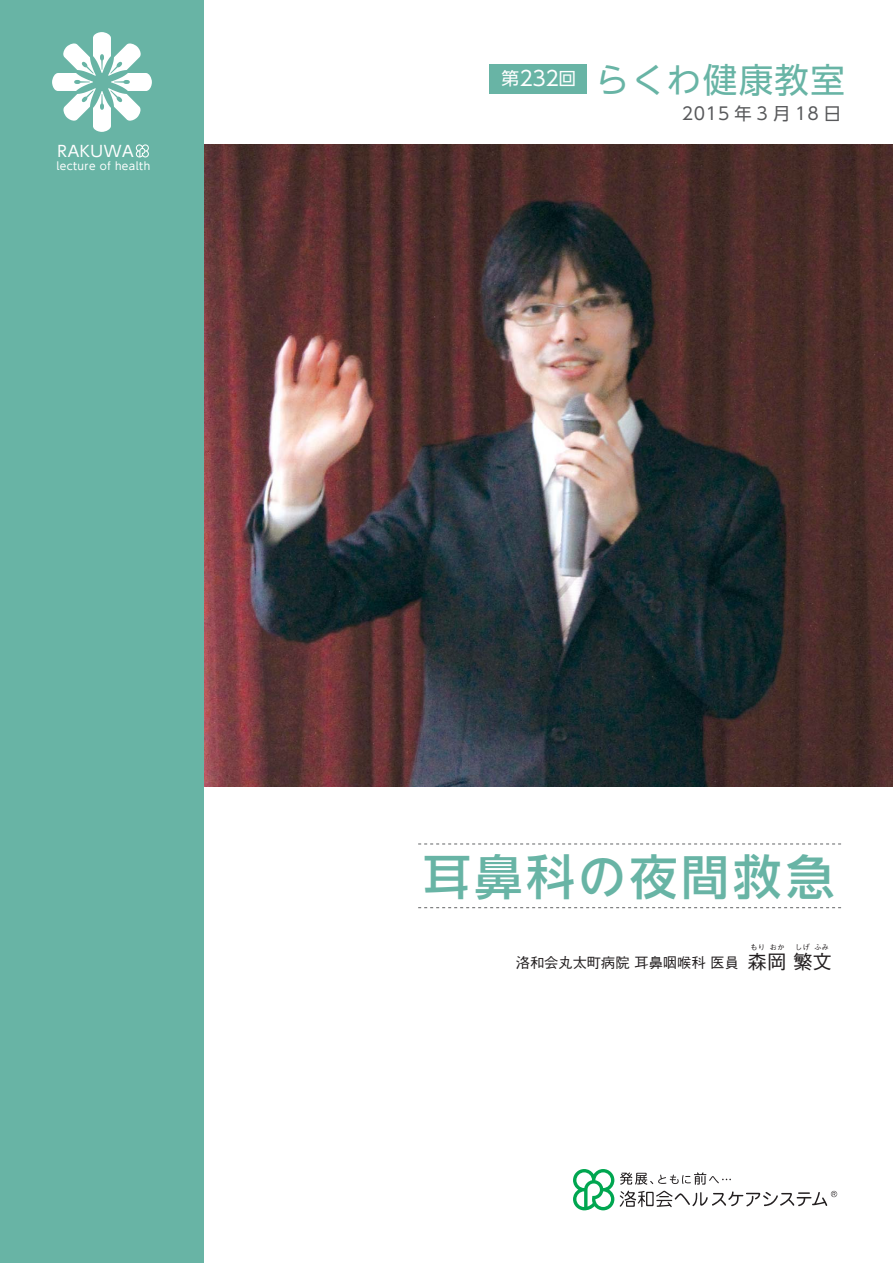
<style>
.page{position:relative;width:893px;height:1263px;background:#fff}
.page>*{position:absolute;margin:0;border:0;box-sizing:border-box;transform-origin:0 0}
.t1{font:48px "UD Shin Go NT Pro Medium 90 msp RKSJ H";letter-spacing:.08em;color:#68b4a5}
.t2{font:34.5px "UD Shin Go NT Pro Regular 90 msp RKSJ H";letter-spacing:.04em;color:#68b4a5}
.t3{font:20.4px "UD Shin Go NT Pro Regular 90 msp RKSJ H";color:#fff}
.t4{font:17.25px "UD Shin Go NT Pro Regular 90 msp RKSJ H";letter-spacing:.29em;color:#58595b}
.t5{font:15.45px "UD Shin Go NT Pro Regular 90 msp RKSJ H";letter-spacing:.04em;color:#fff}
.t6{font:14.25px "Gothic BBB Pr 5 Medium 90 msp RKSJ H";color:#231f20}
.t7{font:10.5px "UD Shin Go NT Pro Regular 90 msp RKSJ H";letter-spacing:.04em;color:#fff}
.t8{font:7.5px "Gothic BBB Pr 5 Medium 90 msp RKSJ H";color:#231f20}
.s1{font-size:17.7px}
.s2{font-size:19.5px}
</style>
<div class="page">
<img style="left:204px;top:144px;width:689px;height:642px">
<div style="left:0;top:0;width:204px;height:1263px;background:#68b4a5"></div>
<svg style="left:52px;top:32px;width:100px;height:100px"></svg>
<svg style="left:136px;top:144px;width:13px;height:13px"></svg>
<div style="left:489px;top:64px;width:98px;height:30px;background:#68b4a5"></div>
<svg style="left:418px;top:844px;width:423px;height:1px"></svg>
<svg style="left:418px;top:907px;width:423px;height:1px"></svg>
<svg style="left:573px;top:1169px;width:41px;height:41px"></svg>
<svg style="left:620px;top:1191px;width:217px;height:16px"></svg>
<svg style="left:620px;top:1172px;width:111px;height:13px"></svg>
<p class="t5" style="left:58px;top:145px;width:78px">RAKUWA</p>
<p class="t7" style="left:56px;top:162px;width:95px">lecture of health</p>
<h3 class="t3" style="left:501px;top:71px;width:76px"><span class="s1">第</span>232<span class="s1">回</span></h3>
<h2 class="t2" style="left:595px;top:67px;width:251px">らくわ健康教室</h2>
<p class="t4" style="left:682px;top:107px;width:161px">2015年3月18日</p>
<h1 class="t1" style="left:423px;top:859px;width:413px">耳鼻科の夜間救急</h1>
<p class="t8" style="left:750px;top:945px;width:36px">もりおか</p>
<p class="t8" style="left:795px;top:944px;width:36px">しげふみ</p>
<p class="t6" style="left:516px;top:957px;width:318px">洛和会丸太町病院 耳鼻咽喉科 医員 <span class="s2">森岡 繁文</span></p>
</div>
